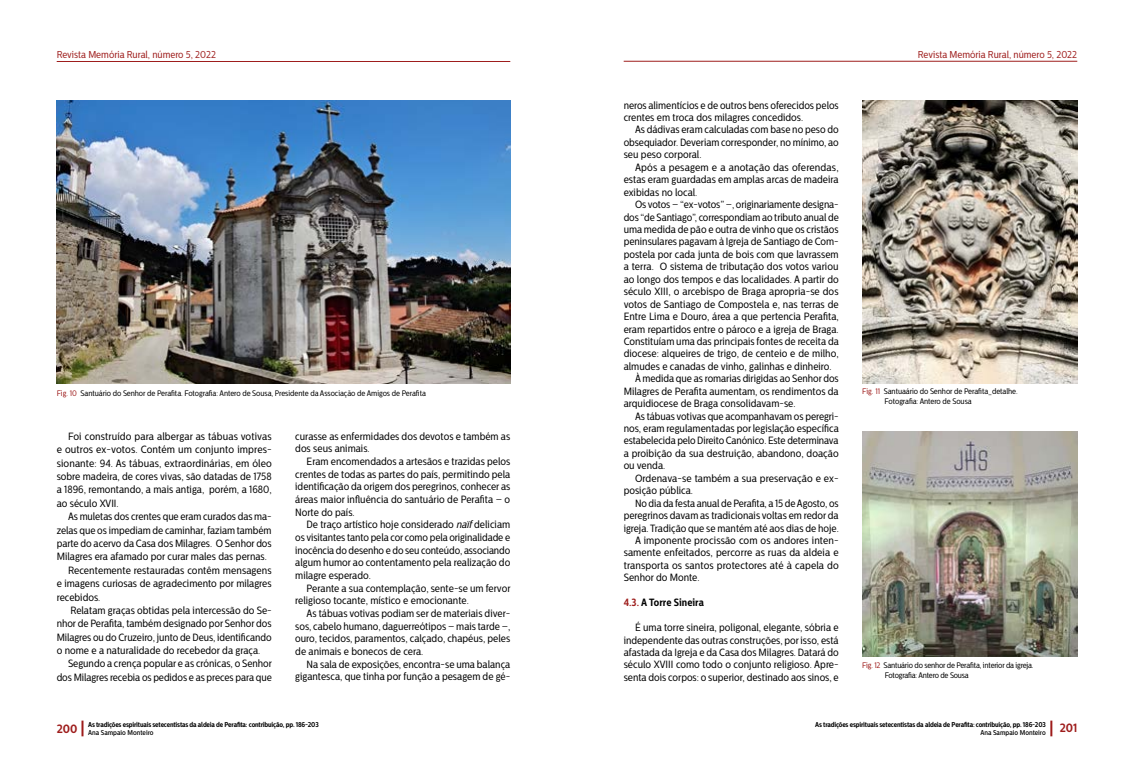
<style>
.page{position:relative;width:1134px;height:766px;background:#fff}
.page>*{position:absolute;margin:0;border:0;box-sizing:border-box;transform-origin:0 0}
.t1{font:700 12px "Centrale Sans Cnd";color:#9e1d1c}
.t2{font:10.5px/12.7px "Centrale Sans Cnd";color:#000;text-align:justify}
.t3{font:700 10.5px "Centrale Sans Cnd";color:#000}
.t4{font:10px "Centrale Sans Cnd";color:#9e1d1c}
.t5{font:8px/10px "Centrale Sans Cnd";letter-spacing:-.01em;color:#000}
.t6{font:700 7px "Centrale Sans Cnd";letter-spacing:-.025em;color:#000}
.t7{font:500 7px "Centrale Sans Cnd";color:#000}
.s1{color:#9e1d1c}
.s2{font-style:italic}
</style>
<div class="page">
<hr style="left:57px;top:61px;width:453px;height:1px;background:#9e1d1c">
<hr style="left:624px;top:61px;width:453px;height:1px;background:#9e1d1c">
<svg style="left:1050px;top:720px;width:2px;height:16px"></svg>
<svg style="left:81px;top:720px;width:2px;height:16px"></svg>
<img style="left:57px;top:100px;width:453px;height:283px">
<img style="left:862px;top:100px;width:215px;height:283px">
<img style="left:862px;top:431px;width:215px;height:225px">
<p class="t4" style="left:57px;top:49px;width:161px">Revista Memória Rural, número 5, 2022</p>
<p class="t5" style="left:57px;top:388px;width:371px"><span class="s1">Fig. 10</span> Santuário do Senhor de Perafita. Fotografia: Antero de Sousa, Presidente da Associação de Amigos de Perafita</p>
<p class="t2" style="left:57px;top:429px;width:217px;line-height:13.4px;text-indent:11px">Foi construído para albergar as tábuas votivas e outros ex-votos. Contém um conjunto impres&shy;sionante: 94. As tábuas, extraordinárias, em óleo sobre madeira, de cores vivas, são datadas de 1758 a 1896, remontando, a mais antiga, porém, a 1680, ao século XVII.</p>
<p class="t2" style="left:68px;top:510px;width:205px">As muletas dos crentes que eram curados das ma-</p>
<p class="t2" style="left:57px;top:523px;width:216px">zelas que os impediam de caminhar, faziam também</p>
<p class="t2" style="left:57px;top:537px;width:217px">parte do acervo da Casa dos Milagres. O Senhor dos</p>
<p class="t2" style="left:57px;top:550px;width:212px">Milagres era afamado por curar males das pernas.</p>
<p class="t2" style="left:68px;top:563px;width:205px">Recentemente restauradas contêm mensagens</p>
<p class="t2" style="left:57px;top:577px;width:217px">e imagens curiosas de agradecimento por milagres</p>
<p class="t2" style="left:57px;top:590px;width:45px">recebidos.</p>
<p class="t2" style="left:70px;top:604px;width:203px">Relatam graças obtidas pela intercessão do Se-</p>
<p class="t2" style="left:57px;top:617px;width:216px">nhor de Perafita, também designado por Senhor dos</p>
<p class="t2" style="left:57px;top:630px;width:217px">Milagres ou do Cruzeiro, junto de Deus, identificando</p>
<p class="t2" style="left:57px;top:644px;width:205px">o nome e a naturalidade do recebedor da graça.</p>
<p class="t2" style="left:68px;top:657px;width:205px">Segundo a crença popular e as crónicas, o Senhor</p>
<p class="t2" style="left:57px;top:670px;width:217px">dos Milagres recebia os pedidos e as preces para que</p>
<p class="t2" style="left:295px;top:430px;width:217px">curasse as enfermidades dos devotos e também as dos seus animais.</p>
<p class="t2" style="left:295px;top:455px;width:217px;text-indent:11px">Eram encomendados a artesãos e trazidas pelos crentes de todas as partes do país, permitindo pela identificação da origem dos peregrinos, conhecer as áreas maior influência do santuário de Perafita – o Norte do país.</p>
<p class="t2" style="left:295px;top:518px;width:217px;text-indent:11px">De traço artístico hoje considerado <span class="s2">naïf</span>deliciam os visitantes tanto pela cor como pela originalidade e inocência do desenho e do seu conteúdo, associando algum humor ao contentamento pela realização do milagre esperado.</p>
<p class="t2" style="left:295px;top:581px;width:217px;text-indent:11px">Perante a sua contemplação, sente-se um fervor religioso tocante, místico e emocionante.</p>
<p class="t2" style="left:295px;top:607px;width:217px;text-indent:11px">As tábuas votivas podiam ser de materiais diver&shy;sos, cabelo humano, daguerreótipos – mais tarde –, ouro, tecidos, paramentos, calçado, chapéus, peles de animais e bonecos de cera.</p>
<p class="t2" style="left:295px;top:657px;width:217px;text-align:right">Na sala de exposições, encontra-se uma balança gigantesca, que tinha por função a pesagem de gé-</p>
<p class="t1" style="left:57px;top:721px;width:22px">200</p>
<p class="t6" style="left:88px;top:720px;width:232px">As tradições espirituais setecentistas da aldeia de Perafita: contribuição, pp. 186-203</p>
<p class="t7" style="left:88px;top:728px;width:67px">Ana Sampaio Monteiro</p>
<p class="t2" style="left:624px;top:99px;width:217px;line-height:12.4px">neros alimentícios e de outros bens oferecidos pelos crentes em troca dos milagres concedidos.</p>
<p class="t2" style="left:624px;top:124px;width:217px;line-height:12.4px;text-indent:11px">As dádivas eram calculadas com base no peso do obsequiador. Deveriam corresponder, no mínimo, ao seu peso corporal.</p>
<p class="t2" style="left:624px;top:161px;width:217px;line-height:12.4px;text-indent:11px">Após a pesagem e a anotação das oferendas, estas eram guardadas em amplas arcas de madeira exibidas no local.</p>
<p class="t2" style="left:635px;top:198px;width:205px">Os votos – “ex-votos” –, originariamente designa-</p>
<p class="t2" style="left:624px;top:210px;width:217px">dos “de Santiago”, correspondiam ao tributo anual de</p>
<p class="t2" style="left:624px;top:223px;width:216px">uma medida de pão e outra de vinho que os cristãos</p>
<p class="t2" style="left:624px;top:235px;width:217px">peninsulares pagavam à Igreja de Santiago de Com-</p>
<p class="t2" style="left:624px;top:248px;width:217px">postela por cada junta de bois com que lavrassem</p>
<p class="t2" style="left:624px;top:260px;width:216px">a terra. O sistema de tributação dos votos variou</p>
<p class="t2" style="left:624px;top:273px;width:217px">ao longo dos tempos e das localidades. A partir do</p>
<p class="t2" style="left:624px;top:285px;width:216px">século XIII, o arcebispo de Braga apropria-se dos</p>
<p class="t2" style="left:624px;top:297px;width:217px">votos de Santiago de Compostela e, nas terras de</p>
<p class="t2" style="left:624px;top:310px;width:217px">Entre Lima e Douro, área a que pertencia Perafita,</p>
<p class="t2" style="left:624px;top:322px;width:217px">eram repartidos entre o pároco e a igreja de Braga.</p>
<p class="t2" style="left:624px;top:335px;width:217px">Constituíam uma das principais fontes de receita da</p>
<p class="t2" style="left:624px;top:347px;width:216px">diocese: alqueires de trigo, de centeio e de milho,</p>
<p class="t2" style="left:624px;top:360px;width:210px">almudes e canadas de vinho, galinhas e dinheiro.</p>
<p class="t2" style="left:635px;top:372px;width:205px">À medida que as romarias dirigidas ao Senhor dos</p>
<p class="t2" style="left:624px;top:384px;width:216px">Milagres de Perafita aumentam, os rendimentos da</p>
<p class="t2" style="left:624px;top:397px;width:173px">arquidiocese de Braga consolidavam-se.</p>
<p class="t2" style="left:635px;top:409px;width:205px">As tábuas votivas que acompanhavam os peregri-</p>
<p class="t2" style="left:624px;top:422px;width:217px">nos, eram regulamentadas por legislação específica</p>
<p class="t2" style="left:624px;top:434px;width:216px">estabelecida pelo Direito Canónico. Este determinava</p>
<p class="t2" style="left:624px;top:447px;width:216px">a proibição da sua destruição, abandono, doação</p>
<p class="t2" style="left:624px;top:459px;width:43px">ou venda.</p>
<p class="t2" style="left:635px;top:472px;width:205px">Ordenava-se também a sua preservação e ex-</p>
<p class="t2" style="left:624px;top:484px;width:71px">posição pública.</p>
<p class="t2" style="left:635px;top:496px;width:205px">No dia da festa anual de Perafita, a 15 de Agosto, os</p>
<p class="t2" style="left:624px;top:509px;width:216px">peregrinos davam as tradicionais voltas em redor da</p>
<p class="t2" style="left:624px;top:521px;width:217px">igreja. Tradição que se mantém até aos dias de hoje.</p>
<p class="t2" style="left:635px;top:534px;width:205px">A imponente procissão com os andores inten-</p>
<p class="t2" style="left:624px;top:546px;width:216px">samente enfeitados, percorre as ruas da aldeia e</p>
<p class="t2" style="left:624px;top:559px;width:217px">transporta os santos protectores até à capela do</p>
<p class="t2" style="left:624px;top:571px;width:77px">Senhor do Monte.</p>
<p class="t3" style="left:624px;top:596px;width:82px"><span class="s1">4.3.</span> A Torre Sineira</p>
<p class="t2" style="left:624px;top:621px;width:217px;line-height:12.4px;text-indent:11px">É uma torre sineira, poligonal, elegante, sóbria e independente das outras construções, por isso, está afastada da Igreja e da Casa dos Milagres. Datará do século XVIII como todo o conjunto religioso. Apre&shy;senta dois corpos: o superior, destinado aos sinos, e</p>
<p class="t4" style="left:918px;top:49px;width:161px">Revista Memória Rural, número 5, 2022</p>
<p class="t5" style="left:885px;top:386px;width:135px;text-indent:-22px"><span class="s1">Fig. 11</span> Santuaário do Senhor de Perafita_detalhe.<br>Fotografia: Antero de Sousa</p>
<p class="t5" style="left:885px;top:660px;width:150px;text-indent:-22px"><span class="s1">Fig. 12</span> Santuário do senhor de Perafita, interior da igreja.<br>Fotografia: Antero de Sousa</p>
<p class="t6" style="left:815px;top:720px;width:232px">As tradições espirituais setecentistas da aldeia de Perafita: contribuição, pp. 186-203</p>
<p class="t7" style="left:980px;top:728px;width:67px">Ana Sampaio Monteiro</p>
<p class="t1" style="left:1060px;top:720px;width:19px">201</p>
</div>
